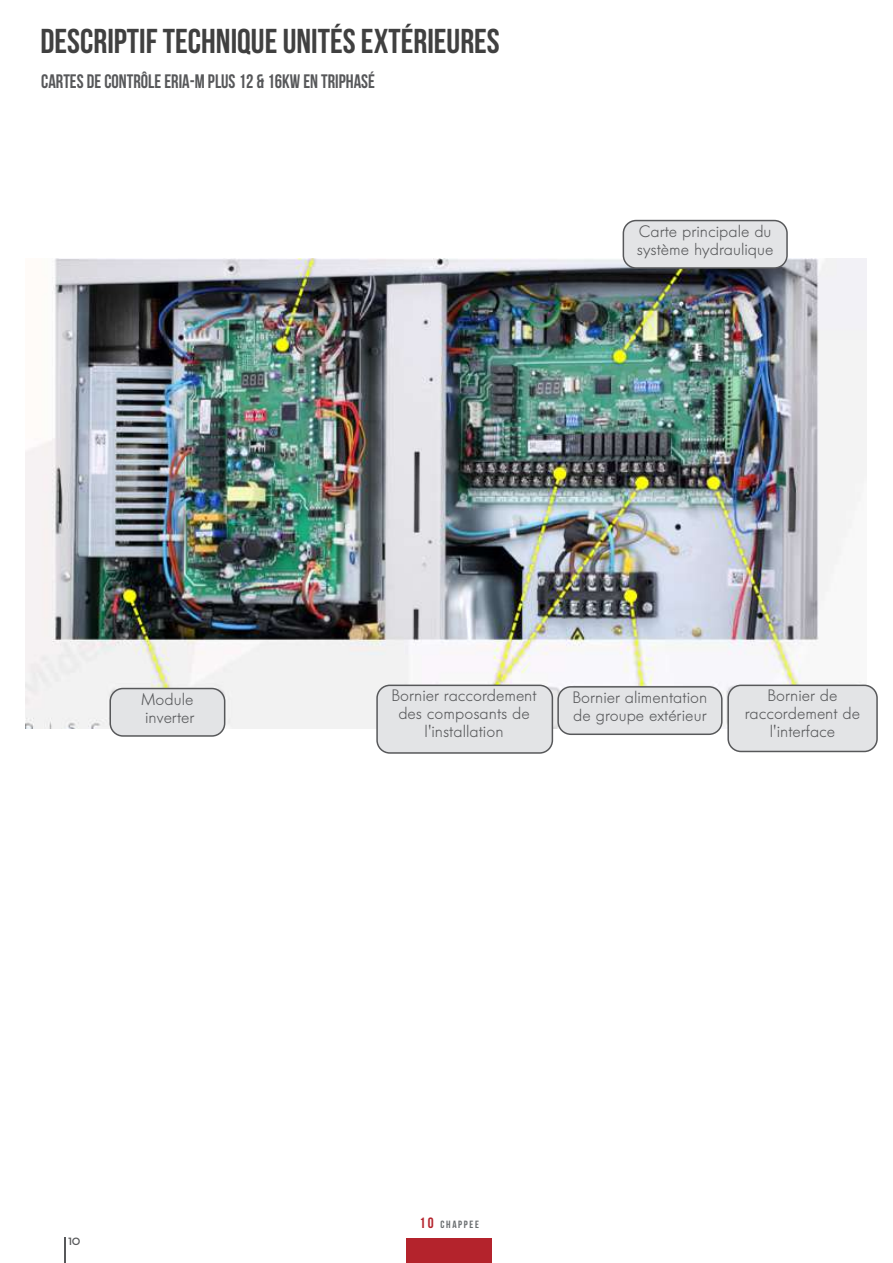
<style>
.page{position:relative;width:893px;height:1263px;background:#fff}
.page>*{position:absolute;margin:0;border:0;box-sizing:border-box;transform-origin:0 0}
.t1{font:700 34.5px "Bebas Neue";color:#404040}
.t2{font:700 19.5px "Bebas Neue";color:#57585a;scale:.95 1}
.t3{font:300 16.5px/18px "Futura BQ";color:#57585a}
.t4{font:13.5px "Affect";color:#57585a}
.t5{font:700 10.5px "Bebas Neue";letter-spacing:.155em;color:#686c6e}
.s1{font-size:15px;color:#b4232c}
</style>
<div class="page">
<svg style="left:64px;top:1237px;width:1px;height:26px"></svg>
<div style="left:407px;top:1238px;width:85px;height:25px;background:#b4232c"></div>
<img style="left:26px;top:258px;width:840px;height:471px">
<div style="left:110px;top:688px;width:115px;height:48px;background:#e3e4e6;border-radius:13px"></div>
<div style="left:109px;top:688px;width:116px;height:49px;border:2px solid #57585a;border-radius:13px"></div>
<div style="left:377px;top:685px;width:175px;height:68px;background:#e3e4e6;border-radius:13px"></div>
<div style="left:376px;top:685px;width:177px;height:69px;border:2px solid #57585a;border-radius:13px"></div>
<div style="left:558px;top:687px;width:164px;height:47px;background:#e3e4e6;border-radius:13px"></div>
<div style="left:557px;top:686px;width:165px;height:49px;border:2px solid #57585a;border-radius:13px"></div>
<div style="left:728px;top:685px;width:149px;height:66px;background:#e3e4e6;border-radius:13px"></div>
<div style="left:727px;top:685px;width:151px;height:67px;border:2px solid #57585a;border-radius:13px"></div>
<div style="left:623px;top:221px;width:164px;height:47px;background:#e3e4e6;border-radius:13px"></div>
<div style="left:623px;top:220px;width:165px;height:49px;border:2px solid #57585a;border-radius:13px"></div>
<h1 class="t1" style="left:40px;top:22px;width:461px">DESCRIPTIF TECHNIQUE UNITÉS EXTÉRIEURES</h1>
<p class="t2" style="left:41px;top:71px;width:353px">CARTES DE CONTRÔLE ERIA-M PLUS 12 &amp; 16KW EN TRIPHASÉ</p>
<p class="t3" style="left:637px;top:222px;width:138px">Carte principale du système hydraulique</p>
<p class="t3" style="left:141px;top:690px;width:55px">Module inverter</p>
<p class="t3" style="left:391px;top:687px;width:147px;text-align:center">Bornier raccordement des composants de l'installation</p>
<p class="t3" style="left:572px;top:688px;width:136px">Bornier alimentation de groupe extérieur</p>
<p class="t3" style="left:745px;top:687px;width:117px;text-align:center">Bornier de raccordement de l'interface</p>
<p class="t4" style="left:68px;top:1231px;width:14px">10</p>
<p class="t5" style="left:419px;top:1219px;width:61px"><span class="s1">10</span> CHAPPEE</p>
</div>
